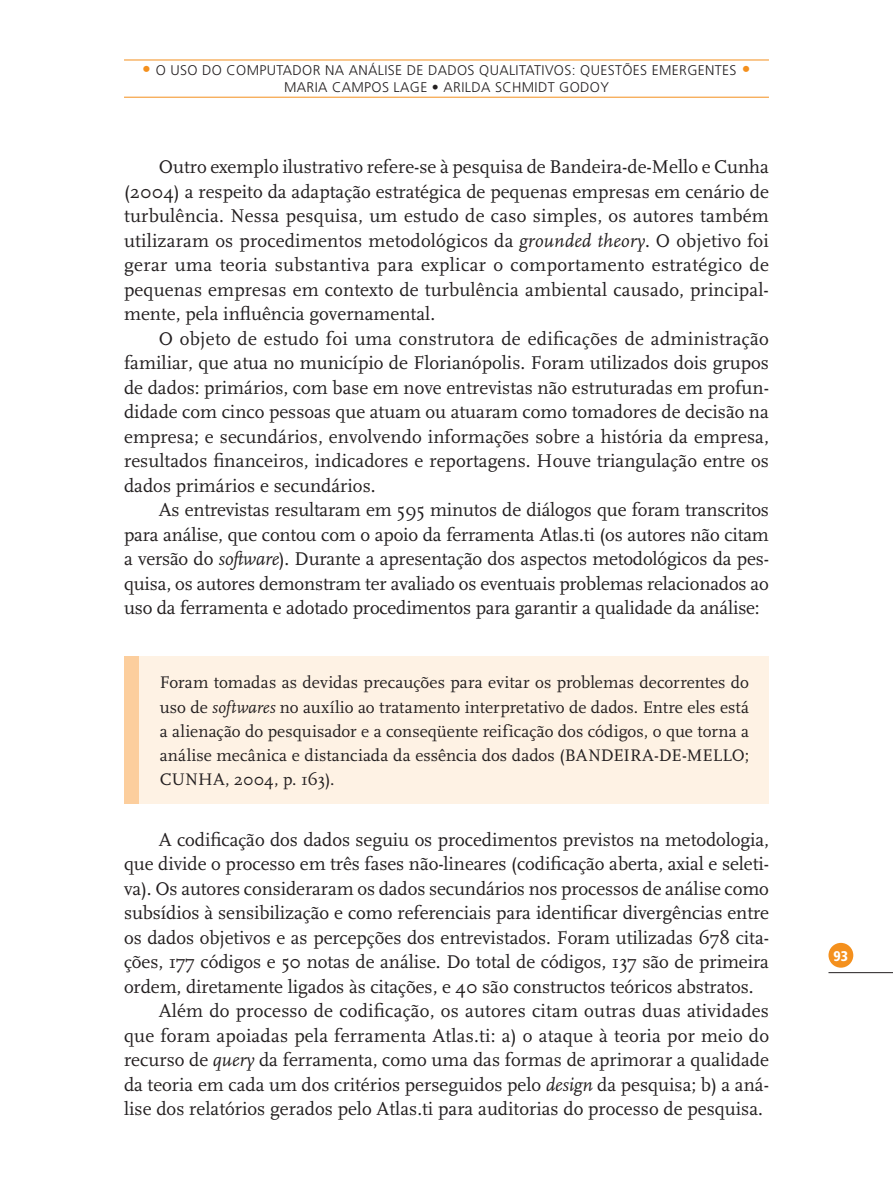
<style>
.page{position:relative;width:893px;height:1191px;background:#fff}
.page>*{position:absolute;margin:0;border:0;box-sizing:border-box;transform-origin:0 0}
.t1{font:19.25px "FF Scala";color:#231f20}
.t2{font:19.25px "FF Scala";letter-spacing:.02em;color:#231f20}
.t3{font:17.5px/24.2px "FF Scala";color:#231f20;text-align:justify}
.t4{font:300 14px/16.8px "Frutiger";letter-spacing:.025em;color:#231f20;text-align:center}
.t5{font:900 condensed 14px "Frutiger";color:#fff}
.s1{font-size:17.5px;color:#f4901d}
.s2{font-style:italic}
</style>
<div class="page">
<div style="left:828px;top:943px;width:25px;height:24px;background:#f4901d;border-radius:50%"></div>
<hr style="left:828px;top:972px;width:65px;height:1px;background:#231f20">
<hr style="left:124px;top:97px;width:645px;height:1px;background:#f4901d">
<hr style="left:124px;top:60px;width:645px;height:1px;background:#f4901d">
<div style="left:124px;top:656px;width:16px;height:147px;background:#fcce9d"></div>
<div style="left:140px;top:656px;width:629px;height:147px;background:#fef2e4"></div>
<p class="t4" style="left:142px;top:63px;width:610px"><span class="s1">•</span> O USO DO COMPUTADOR NA ANÁLISE DE DADOS QUALITATIVOS: QUESTÕES EMERGENTES <span class="s1">•<br></span>MARIA CAMPOS LAGE • ARILDA SCHMIDT GODOY</p>
<p class="t1" style="left:159px;top:159px;width:612px">Outro exemplo ilustrativo refere-se à pesquisa de Bandeira-de-Mello e Cunha</p>
<p class="t1" style="left:124px;top:183px;width:646px">(2004) a respeito da adaptação estratégica de pequenas empresas em cenário de</p>
<p class="t1" style="left:124px;top:208px;width:646px">turbulência. Nessa pesquisa, um estudo de caso simples, os autores também</p>
<p class="t1" style="left:124px;top:232px;width:646px">utilizaram os procedimentos metodológicos da <span class="s2">grounded theory</span>. O objetivo foi</p>
<p class="t2" style="left:124px;top:257px;width:646px">gerar uma teoria substantiva para explicar o comportamento estratégico de</p>
<p class="t1" style="left:124px;top:281px;width:646px">pe quenas empresas em contexto de turbulência ambiental causado, principal-</p>
<p class="t1" style="left:124px;top:306px;width:313px">mente, pela influência governamental.</p>
<p class="t1" style="left:159px;top:330px;width:612px">O objeto de estudo foi uma construtora de edificações de administração</p>
<p class="t1" style="left:124px;top:355px;width:646px">familiar, que atua no município de Florianópolis. Foram utilizados dois grupos</p>
<p class="t1" style="left:124px;top:379px;width:646px">de dados: primários, com base em nove entrevistas não estruturadas em profun-</p>
<p class="t1" style="left:124px;top:404px;width:646px">didade com cinco pessoas que atuam ou atuaram como tomadores de decisão na</p>
<p class="t1" style="left:124px;top:428px;width:646px">empresa; e secundários, envolvendo informações sobre a história da empresa,</p>
<p class="t1" style="left:124px;top:453px;width:646px">resultados financeiros, indicadores e reportagens. Houve triangulação entre os</p>
<p class="t1" style="left:124px;top:477px;width:253px">dados primários e secundários.</p>
<p class="t1" style="left:159px;top:502px;width:612px">As entrevistas resultaram em 595 minutos de diálogos que foram transcritos</p>
<p class="t1" style="left:124px;top:526px;width:646px">para análise, que contou com o apoio da ferramenta Atlas.ti (os autores não citam</p>
<p class="t1" style="left:124px;top:551px;width:646px">a versão do <span class="s2">software</span>). Durante a apresentação dos aspectos metodológicos da pes-</p>
<p class="t1" style="left:124px;top:575px;width:646px">quisa, os autores demonstram ter avaliado os eventuais problemas relacionados ao</p>
<p class="t1" style="left:124px;top:600px;width:637px">uso da ferramenta e adotado procedimentos para garantir a qualidade da análise:</p>
<p class="t3" style="left:160px;top:672px;width:591px">Foram tomadas as devidas precauções para evitar os problemas decorrentes do uso de <span class="s2">softwares</span> no auxílio ao tratamento interpretativo de dados. Entre eles está a alienação do pesquisador e a conseqüente reificação dos códigos, o que torna a análise mecânica e distanciada da essência dos dados (BANDEIRA-DE-MELLO; CUNHA, 2004, p. 163).</p>
<p class="t1" style="left:159px;top:831px;width:612px">A codificação dos dados seguiu os procedimentos previstos na metodologia,</p>
<p class="t1" style="left:124px;top:856px;width:646px">que divide o processo em três fases não-lineares (codificação aberta, axial e seleti-</p>
<p class="t1" style="left:124px;top:880px;width:646px">va). Os autores consideraram os dados secundários nos processos de análise como</p>
<p class="t1" style="left:124px;top:905px;width:646px">subsídios à sensibilização e como referenciais para identificar divergências entre</p>
<p class="t1" style="left:124px;top:929px;width:646px">os dados objetivos e as percepções dos entrevistados. Foram utilizadas 678 cita-</p>
<p class="t1" style="left:124px;top:954px;width:646px">ções, 177 códigos e 50 notas de análise. Do total de códigos, 137 são de primeira</p>
<p class="t1" style="left:124px;top:978px;width:631px">ordem, diretamente ligados às citações, e 40 são constructos teóricos abstratos.</p>
<p class="t1" style="left:159px;top:1003px;width:612px">Além do processo de codificação, os autores citam outras duas atividades</p>
<p class="t1" style="left:124px;top:1027px;width:647px">que foram apoiadas pela ferramenta Atlas.ti: a) o ataque à teoria por meio do</p>
<p class="t1" style="left:124px;top:1052px;width:646px">recurso de <span class="s2">query</span> da ferramenta, como uma das formas de aprimorar a qualidade</p>
<p class="t1" style="left:124px;top:1076px;width:646px">da teoria em cada um dos critérios perseguidos pelo <span class="s2">design</span> da pesquisa; b) a aná-</p>
<p class="t1" style="left:124px;top:1101px;width:640px">lise dos relatórios gerados pelo Atlas.ti para auditorias do processo de pesquisa.</p>
<p class="t5" style="left:834px;top:950px;width:16px">93</p>
</div>
